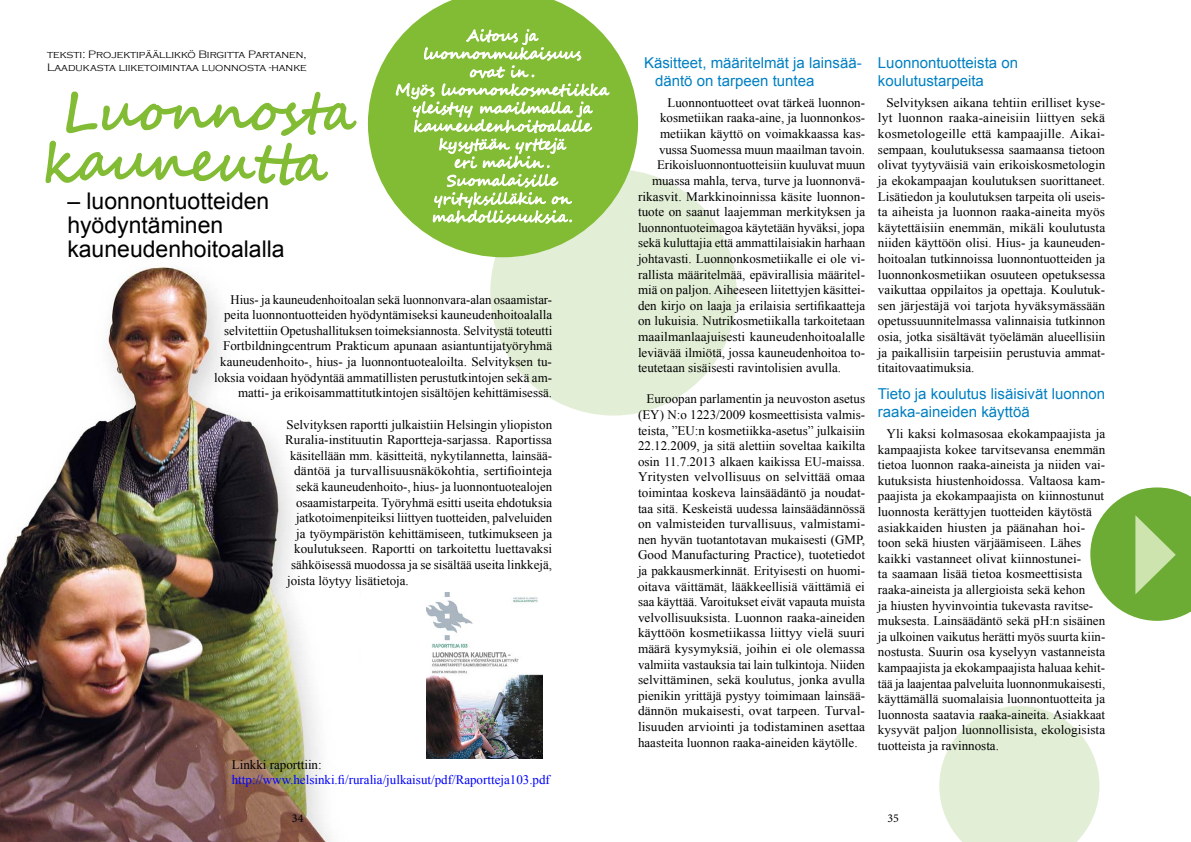
<style>
.page{position:relative;width:1191px;height:842px;background:#fff}
.page>*{position:absolute;margin:0;border:0;box-sizing:border-box;transform-origin:0 0}
.t1{font:53px/51px "Segoe Script";color:#82bc34;text-align:center}
.t2{font:23px/24px "Arial";color:#000}
.t3{font:15.1px/18.1px "Segoe Script";color:#fff;text-align:center}
.t4{font:15px/18px "Arial";color:#0080c2}
.t5{font:13px/15.6px "Times New Roman";color:#000;text-align:justify}
.t6{font:13px "Times New Roman";color:#00f}
.t7{font:12px "Minion Pro";color:#000}
.t8{font:300 11px/13.2px "Copperplate Gothic";color:#000}
</style>
<div class="page">
<svg style="left:939px;top:706px;width:160px;height:136px"></svg>
<div style="left:490px;top:169px;width:246px;height:246px;background:#e2eed6;border-radius:50%"></div>
<img style="left:0;top:267px;width:331px;height:575px">
<img style="left:426px;top:592px;width:117px;height:166px">
<svg style="left:45px;top:91px;width:312px;height:95px"></svg>
<svg style="left:1090px;top:487px;width:101px;height:134px"></svg>
<svg style="left:368px;top:0;width:270px;height:257px;fill:#82bc34"></svg>
<svg style="left:396px;top:29px;width:213px;height:195px;background:#97c757"></svg>
<p class="t8" style="left:47px;top:48px;width:261px">teksti: Projektipäällikkö Birgitta Partanen,<br>Laadukasta liiketoimintaa luonnosta -hanke</p>
<h1 class="t1" style="left:42px;top:87px;width:315px">Luonnosta kauneutta</h1>
<h2 class="t2" style="left:67px;top:189px;width:219px">– luonnontuotteiden hyödyntäminen kauneudenhoitoalalla</h2>
<p class="t3" style="left:395px;top:27px;width:215px">Aitous ja luonnonmukaisuus<br>ovat in .<br>Myös luonnonkosmetiikka yleistyy maailmalla ja kauneudenhoitoalalle kysytään yrttejä<br>eri maihin .<br>Suomalaisille yrityksilläkin on mahdollisuuksia.</p>
<p class="t5" style="left:214px;top:291px;width:340px;text-align:right">Hius- ja kauneudenhoitoalan sekä luonnonvara-alan osaamistar&shy;peita luonnontuotteiden hyödyntämiseksi kauneudenhoitoalalla selvitettiin Opetushallituksen toimeksiannosta. Selvitystä toteutti Fortbildningcentrum Prakticum apunaan asiantuntijatyöryhmä kauneudenhoito-, hius- ja luonnontuotealoilta. Selvityksen tu&shy;loksia voidaan hyödyntää ammatillisten perustutkintojen sekä am&shy;matti- ja erikoisammattitutkintojen sisältöjen kehittämisessä.</p>
<p class="t5" style="left:287px;top:416px;width:267px">Selvityksen raportti julkaistiin Helsingin yliopiston</p>
<p class="t5" style="left:285px;top:432px;width:268px">Ruralia-instituutin Raportteja-sarjassa. Raportissa</p>
<p class="t5" style="left:290px;top:447px;width:264px">käsitellään mm. käsitteitä, nykytilannetta, lainsää-</p>
<p class="t5" style="left:294px;top:463px;width:260px">däntöä ja turvallisuusnäkökohtia, sertifiointeja</p>
<p class="t5" style="left:296px;top:478px;width:257px">sekä kauneudenhoito-, hius- ja luonnontuotealojen</p>
<p class="t5" style="left:296px;top:494px;width:258px">osaamistarpeita. Työryhmä esitti useita ehdotuksia</p>
<p class="t5" style="left:296px;top:510px;width:257px">jatkotoimenpiteiksi liittyen tuotteiden, palveluiden</p>
<p class="t5" style="left:296px;top:525px;width:258px">ja työympäristön kehittämiseen, tutkimukseen ja</p>
<p class="t5" style="left:294px;top:541px;width:260px">koulutukseen. Raportti on tarkoitettu luettavaksi</p>
<p class="t5" style="left:291px;top:556px;width:262px">sähköisessä muodossa ja se sisältää useita linkkejä,</p>
<p class="t5" style="left:287px;top:572px;width:123px">joista löytyy lisätietoja.</p>
<p class="t5" style="left:232px;top:756px;width:91px">Linkki raporttiin:</p>
<p class="t6" style="left:232px;top:771px;width:320px">http://www.helsinki.fi/ruralia/julkaisut/pdf/Raportteja103.pdf</p>
<p class="t4" style="left:655px;top:54px;width:208px;text-indent:-11px">Käsitteet, määritelmät ja lainsää&shy;däntö on tarpeen tuntea</p>
<p class="t5" style="left:667px;top:95px;width:199px">Luonnontuotteet ovat tärkeä luonnon-</p>
<p class="t5" style="left:660px;top:110px;width:206px">kosmetiikan raaka-aine, ja luonnonkos-</p>
<p class="t5" style="left:660px;top:126px;width:207px">metiikan käyttö on voimakkaassa kas-</p>
<p class="t5" style="left:659px;top:141px;width:207px">vussa Suomessa muun maailman tavoin.</p>
<p class="t5" style="left:657px;top:157px;width:210px">Erikoisluonnontuotteisiin kuuluvat muun</p>
<p class="t5" style="left:652px;top:173px;width:214px">muassa mahla, terva, turve ja luonnonvä-</p>
<p class="t5" style="left:638px;top:188px;width:229px">rikasvit. Markkinoinnissa käsite luonnon-</p>
<p class="t5" style="left:638px;top:204px;width:229px">tuote on saanut laajemman merkityksen ja</p>
<p class="t5" style="left:638px;top:219px;width:228px">luonnontuoteimagoa käytetään hyväksi, jopa</p>
<p class="t5" style="left:638px;top:235px;width:229px">sekä kuluttajia että ammattilaisiakin harhaan</p>
<p class="t5" style="left:638px;top:251px;width:228px">johtavasti. Luonnonkosmetiikalle ei ole vi-</p>
<p class="t5" style="left:638px;top:266px;width:229px">rallista määritelmää, epävirallisia määritel-</p>
<p class="t5" style="left:638px;top:282px;width:229px">miä on paljon. Aiheeseen liitettyjen käsittei-</p>
<p class="t5" style="left:638px;top:297px;width:229px">den kirjo on laaja ja erilaisia sertifikaatteja</p>
<p class="t5" style="left:638px;top:313px;width:229px">on lukuisia. Nutrikosmetiikalla tarkoitetaan</p>
<p class="t5" style="left:638px;top:329px;width:229px">maailmanlaajuisesti kauneudenhoitoalalle</p>
<p class="t5" style="left:638px;top:344px;width:228px">leviävää ilmiötä, jossa kauneudenhoitoa to-</p>
<p class="t5" style="left:638px;top:360px;width:204px">teutetaan sisäisesti ravintolisien avulla.</p>
<p class="t5" style="left:638px;top:391px;width:229px;text-indent:9px">Euroopan parlamentin ja neuvoston asetus (EY) N:o 1223/2009 kosmeettisista valmis&shy;teista, ”EU:n kosmetiikka-asetus” julkaisiin 22.12.2009, ja sitä alettiin soveltaa kaikilta osin 11.7.2013 alkaen kaikissa EU-maissa.<br>Yritysten velvollisuus on selvittää omaa toimintaa koskeva lainsäädäntö ja noudat&shy;taa sitä. Keskeistä uudessa lainsäädännössä on valmisteiden turvallisuus, valmistami&shy;nen hyvän tuotantotavan mukaisesti (GMP, Good Manufacturing Practice), tuotetiedot ja pakkausmerkinnät. Erityisesti on huomi&shy;oitava väittämät, lääkkeellisiä väittämiä ei saa käyttää. Varoitukset eivät vapauta muista velvollisuuksista. Luonnon raaka-aineiden käyttöön kosmetiikassa liittyy vielä suuri määrä kysymyksiä, joihin ei ole olemassa valmiita vastauksia tai lain tulkintoja. Niiden selvittäminen, sekä koulutus, jonka avulla pienikin yrittäjä pystyy toimimaan lainsää&shy;dännön mukaisesti, ovat tarpeen. Turval&shy;lisuuden arviointi ja todistaminen asettaa haasteita luonnon raaka-aineiden käytölle.</p>
<p class="t4" style="left:878px;top:54px;width:142px">Luonnontuotteista on koulutustarpeita</p>
<p class="t5" style="left:878px;top:95px;width:229px;text-indent:9px">Selvityksen aikana tehtiin erilliset kyse&shy;lyt luonnon raaka-aineisiin liittyen sekä kosmetologeille että kampaajille. Aikai&shy;sempaan, koulutuksessa saamaansa tietoon olivat tyytyväisiä vain erikoiskosmetologin ja ekokampaajan koulutuksen suorittaneet.<br>Lisätiedon ja koulutuksen tarpeita oli useis&shy;ta aiheista ja luonnon raaka-aineita myös käytettäisiin enemmän, mikäli koulutusta niiden käyttöön olisi. Hius- ja kauneuden&shy;hoitoalan tutkinnoissa luonnontuotteiden ja luonnonkosmetiikan osuuteen opetuksessa vaikuttaa oppilaitos ja opettaja. Koulutuk&shy;sen järjestäjä voi tarjota hyväksymässään opetussuunnitelmassa valinnaisia tutkinnon osia, jotka sisältävät työelämän alueellisiin ja paikallisiin tarpeisiin perustuvia ammat&shy;titaitovaatimuksia.</p>
<p class="t4" style="left:878px;top:384px;width:229px">Tieto ja koulutus lisäisivät luonnon raaka-aineiden käyttöä</p>
<p class="t5" style="left:878px;top:426px;width:229px;text-align:left;text-indent:9px">Yli kaksi kolmasosaa ekokampaajista ja kampaajista kokee tarvitsevansa enemmän tietoa luonnon raaka-aineista ja niiden vai&shy;kutuksista hiustenhoidossa. Valtaosa kam&shy;paajista ja ekokampaajista on kiinnostunut luonnosta kerättyjen tuotteiden käytöstä asiakkaiden hiusten ja päänahan hoi&shy;toon sekä hiusten värjäämiseen. Lähes kaikki vastanneet olivat kiinnostunei-<br>ta saamaan lisää tietoa kosmeettisista raaka-aineista ja allergioista sekä kehon<br>ja hiusten hyvinvointia tukevasta ravitse&shy;muksesta. Lainsäädäntö sekä pH:n sisäinen ja ulkoinen vaikutus herätti myös suurta kiin&shy;nostusta. Suurin osa kyselyyn vastanneista kampaajista ja ekokampaajista haluaa kehit&shy;tää ja laajentaa palveluita luonnonmukaisesti, käyttämällä suomalaisia luonnontuotteita ja luonnosta saatavia raaka-aineita. Asiakkaat kysyvät paljon luonnollisista, ekologisista tuotteista ja ravinnosta.</p>
<p class="t7" style="left:292px;top:810px;width:13px">34</p>
<p class="t7" style="left:887px;top:810px;width:13px">35</p>
</div>
